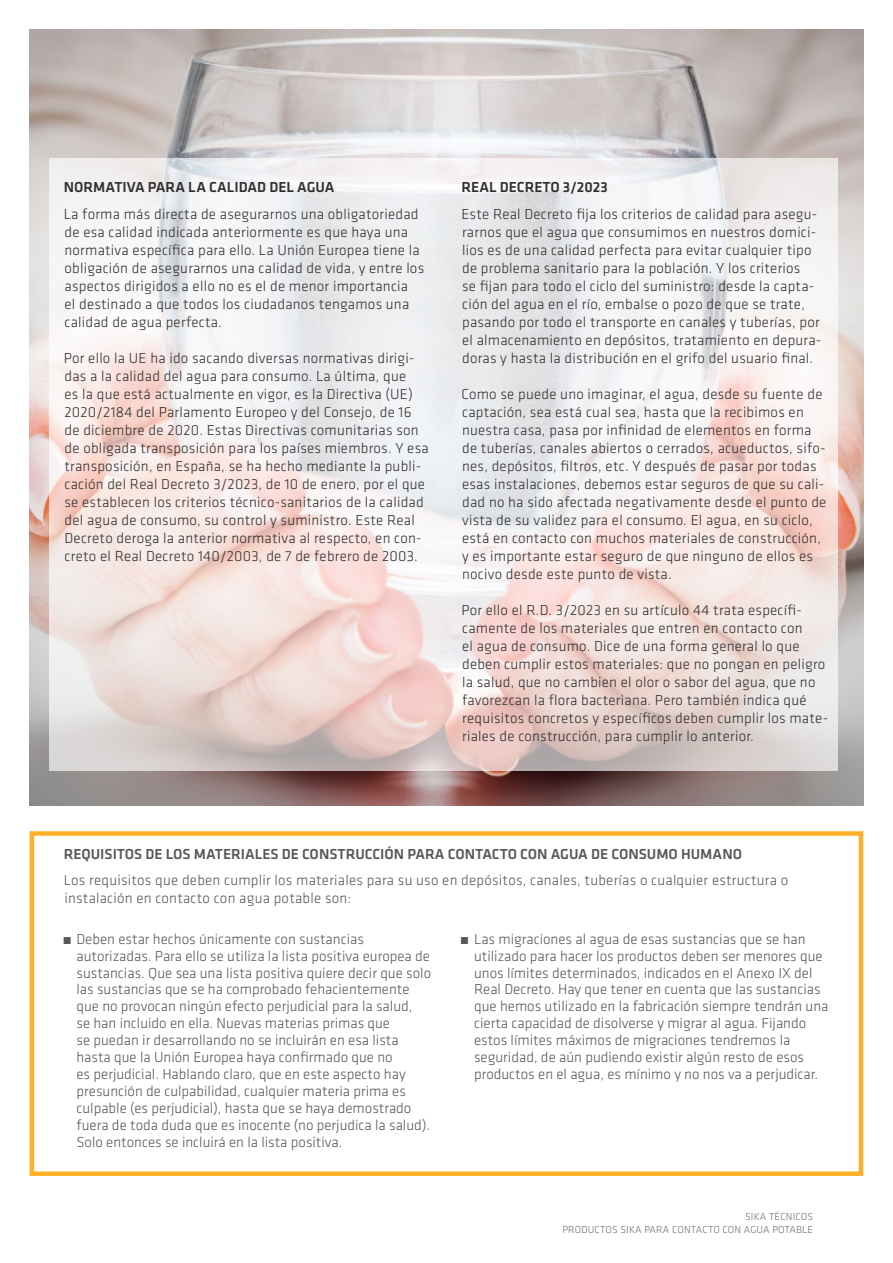
<style>
.page{position:relative;width:893px;height:1263px;background:#fff}
.page>*{position:absolute;margin:0;border:0;box-sizing:border-box;transform-origin:0 0}
.t1{font:300 15px/18px "Klavika";letter-spacing:.015em;color:#312f30}
.t2{font:300 15px/17px "Klavika";color:#57585a}
.listado{font:500 15px "Klavika";color:#57585a}
.listado-2{font:500 15px "Klavika";color:#312f30}
.t3{font:300 10.5px/12.6px "Klavika";letter-spacing:.015em;color:#6c6d70;text-align:right}
.s1{font-family:"Arial Narrow";font-weight:400}
</style>
<div class="page">
<div style="left:30px;top:831px;width:833px;height:345px;border:4px solid #feb127"></div>
<img style="left:30px;top:30px;width:833px;height:775px">
<svg style="left:49px;top:159px;width:789px;height:612px"></svg>
<p class="listado-2" style="left:64px;top:177px;width:272px">NORMATIVA PARA LA CALIDAD DEL AGUA</p>
<p class="t1" style="left:64px;top:205px;width:362px">La forma más directa de asegurarnos una obligatoriedad de esa calidad indicada anteriormente es que haya una normativa específica para ello. La Unión Europea tiene la obligación de asegurarnos una calidad de vida, y entre los aspectos dirigidos a ello no es el de menor importancia<br>el destinado a que todos los ciudadanos tengamos una calidad de agua perfecta.</p>
<p class="t1" style="left:64px;top:349px;width:366px">Por ello la UE ha ido sacando diversas normativas dirigi&shy;das a la calidad del agua para consumo. La última, que<br>es la que está actualmente en vigor, es la Directiva (UE)<br>2020/2184 del Parlamento Europeo y del Consejo, de 16 de diciembre de 2020. Estas Directivas comunitarias son de obligada transposición para los países miembros. Y esa transposición, en España, se ha hecho mediante la publi&shy;cación del Real Decreto 3/2023, de 10 de enero, por el que se establecen los criterios técnico-sanitarios de la calidad del agua de consumo, su control y suministro. Este Real Decreto deroga la anterior normativa al respecto, en con&shy;creto el Real Decreto 140/2003, de 7 de febrero de 2003.</p>
<p class="listado-2" style="left:461px;top:177px;width:148px">REAL DECRETO 3/2023</p>
<p class="t1" style="left:461px;top:205px;width:361px">Este Real Decreto fija los criterios de calidad para asegu&shy;rarnos que el agua que consumimos en nuestros domici&shy;lios es de una calidad perfecta para evitar cualquier tipo de problema sanitario para la población. Y los criterios<br>se fijan para todo el ciclo del suministro: desde la capta&shy;ción del agua en el río, embalse o pozo de que se trate, pasando por todo el transporte en canales y tuberías, por el almacenamiento en depósitos, tratamiento en depura&shy;doras y hasta la distribución en el grifo del usuario final.</p>
<p class="t1" style="left:461px;top:385px;width:367px">Como se puede uno imaginar, el agua, desde su fuente de captación, sea está cual sea, hasta que la recibimos en nuestra casa, pasa por infinidad de elementos en forma de tuberías, canales abiertos o cerrados, acueductos, sifo&shy;nes, depósitos, filtros, etc. Y después de pasar por todas esas instalaciones, debemos estar seguros de que su cali&shy;dad no ha sido afectada negativamente desde el punto de vista de su validez para el consumo. El agua, en su ciclo, está en contacto con muchos materiales de construcción, y es importante estar seguro de que ninguno de ellos es nocivo desde este punto de vista.</p>
<p class="t1" style="left:461px;top:601px;width:368px">Por ello el R.D. 3/2023 en su artículo 44 trata específi&shy;camente de los materiales que entren en contacto con<br>el agua de consumo. Dice de una forma general lo que deben cumplir estos materiales: que no pongan en peligro la salud, que no cambien el olor o sabor del agua, que no favorezcan la flora bacteriana. Pero también indica qué requisitos concretos y específicos deben cumplir los mate&shy;riales de construcción, para cumplir lo anterior.</p>
<p class="listado" style="left:64px;top:843px;width:680px">REQUISITOS DE LOS MATERIALES DE CONSTRUCCIÓN PARA CONTACTO CON AGUA DE CONSUMO HUMANO</p>
<p class="t2" style="left:64px;top:871px;width:726px;line-height:18px">Los requisitos que deben cumplir los materiales para su uso en depósitos, canales, tuberías o cualquier estructura o instalación en contacto con agua potable son:</p>
<p class="t2" style="left:76px;top:930px;width:356px;text-indent:-13px"><span class="s1">■</span> Deben estar hechos únicamente con sustancias autorizadas. Para ello se utiliza la lista positiva europea de sustancias. Que sea una lista positiva quiere decir que solo las sustancias que se ha comprobado fehacientemente que no provocan ningún efecto perjudicial para la salud,<br>se han incluido en ella. Nuevas materias primas que<br>se puedan ir desarrollando no se incluirán en esa lista hasta que la Unión Europea haya confirmado que no<br>es perjudicial. Hablando claro, que en este aspecto hay presunción de culpabilidad, cualquier materia prima es culpable (es perjudicial), hasta que se haya demostrado fuera de toda duda que es inocente (no perjudica la salud).<br>Solo entonces se incluirá en la lista positiva.</p>
<p class="t2" style="left:474px;top:930px;width:356px;text-indent:-13px"><span class="s1">■</span> Las migraciones al agua de esas sustancias que se han utilizado para hacer los productos deben ser menores que unos límites determinados, indicados en el Anexo IX del Real Decreto. Hay que tener en cuenta que las sustancias que hemos utilizado en la fabricación siempre tendrán una cierta capacidad de disolverse y migrar al agua. Fijando estos límites máximos de migraciones tendremos la seguridad, de aún pudiendo existir algún resto de esos productos en el agua, es mínimo y no nos va a perjudicar.</p>
<p class="t3" style="left:562px;top:1210px;width:252px">SIKA TÉCNICOS<br>PRODUCTOS SIKA PARA CONTACTO CON AGUA POTABLE</p>
</div>
